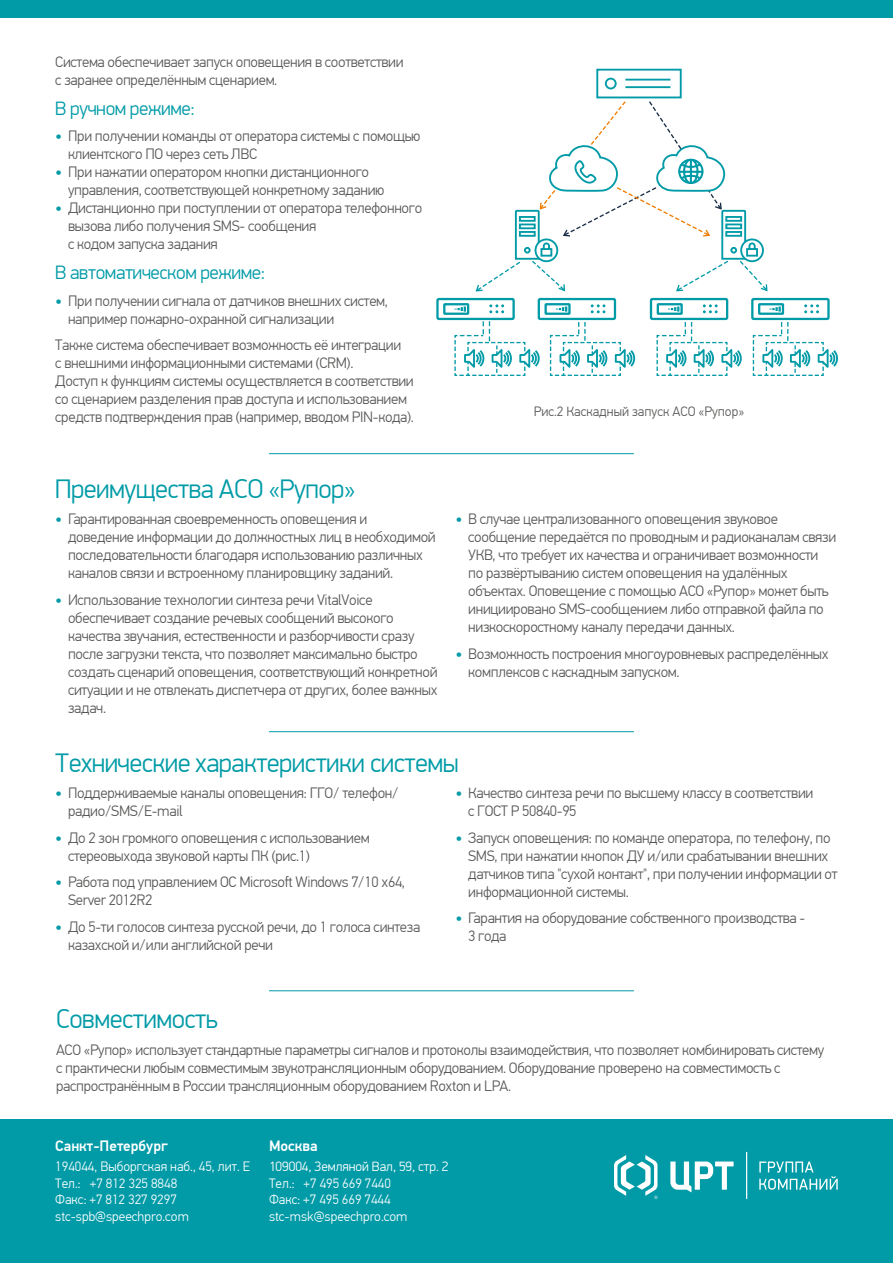
<style>
.page{position:relative;width:893px;height:1263px;background:#fff}
.page>*{position:absolute;margin:0;border:0;box-sizing:border-box;transform-origin:0 0}
.t1{font:300 27px "PF Din Display Pro";letter-spacing:-.02em;color:#009ba7}
.t2{font:300 19.5px "PF Din Display Pro";letter-spacing:-.02em;color:#009ba7}
.t3{font:300 15px/18px "PF Din Text Pro";letter-spacing:-.02em;color:#575756}
.t4{font:500 15px "PF Din Text Pro";color:#fff}
.t5{font:300 13.5px/16.5px "PF Din Text Pro";color:#fff}
.t6{font:300 13.5px "PF Din Text Pro";color:#575756}
.t7{font:300 13.5px "PF Din Display Pro";color:#fff}
.s1{font-family:"PF Din Display Pro";font-weight:700;color:#009ba7}
</style>
<div class="page">
<div style="left:0;top:0;width:893px;height:17px;background:#009ba7"></div>
<div style="left:0;top:1120px;width:893px;height:143px;background:#009ba7"></div>
<hr style="left:269px;top:453px;width:365px;height:1px;background:#009ba7">
<hr style="left:269px;top:731px;width:365px;height:1px;background:#009ba7">
<hr style="left:269px;top:990px;width:365px;height:1px;background:#009ba7">
<svg style="left:436px;top:68px;width:402px;height:308px"></svg>
<hr style="left:746px;top:1152px;width:1px;height:47px;background:#fff">
<svg style="left:670px;top:1161px;width:64px;height:31px"></svg>
<svg style="left:614px;top:1155px;width:43px;height:44px"></svg>
<svg style="left:759px;top:1161px;width:79px;height:29px"></svg>
<p class="t3" style="left:55px;top:53px;width:350px">Система обеспечивает запуск оповещения в соответствии с заранее определённым сценарием.</p>
<h2 class="t2" style="left:55px;top:97px;width:141px">В ручном режиме:</h2>
<p class="t3" style="left:68px;top:127px;width:354px;text-indent:-13px"><span class="s1">•</span> При получении команды от оператора системы с помощью клиентского ПО через сеть ЛВС</p>
<p class="t3" style="left:68px;top:163px;width:318px;text-indent:-13px"><span class="s1">•</span> При нажатии оператором кнопки дистанционного управления, соответствующей конкретному заданию</p>
<p class="t3" style="left:68px;top:199px;width:356px;text-indent:-13px"><span class="s1">•</span> Дистанционно при поступлении от оператора телефонного вызова либо получения SMS- сообщения<br>с кодом запуска задания</p>
<h2 class="t2" style="left:55px;top:261px;width:211px">В автоматическом режиме:</h2>
<p class="t3" style="left:68px;top:292px;width:322px;text-indent:-13px"><span class="s1">•</span> При получении сигнала от датчиков внешних систем, например пожарно-охранной сигнализации</p>
<p class="t3" style="left:55px;top:336px;width:360px">Также система обеспечивает возможность её интеграции<br>с внешними информационными системами (CRM).<br>Доступ к функциям системы осуществляется в соответствии со сценарием разделения прав доступа и использованием средств подтверждения прав (например, вводом PIN-кода).</p>
<p class="t6" style="left:534px;top:404px;width:212px">Рис.2 Каскадный запуск АСО «Рупор»</p>
<h1 class="t1" style="left:55px;top:473px;width:302px">Преимущества АСО «Рупор»</h1>
<p class="t3" style="left:68px;top:510px;width:369px;text-indent:-13px"><span class="s1">•</span> Гарантированная своевременность оповещения и доведение информации до должностных лиц в необходимой последовательности благодаря использованию различных каналов связи и встроенному планировщику заданий.</p>
<p class="t3" style="left:68px;top:591px;width:371px;text-indent:-13px"><span class="s1">•</span> Использование технологии синтеза речи VitalVoice обеспечивает создание речевых сообщений высокого качества звучания, естественности и разборчивости сразу после загрузки текста, что позволяет максимально быстро создать сценарий оповещения, соответствующий конкретной ситуации и не отвлекать диспетчера от других, более важных задач.</p>
<p class="t3" style="left:468px;top:510px;width:370px;text-indent:-13px"><span class="s1">•</span> В случае централизованного оповещения звуковое сообщение передаётся по проводным и радиоканалам связи УКВ, что требует их качества и ограничивает возможности по развёртыванию систем оповещения на удалённых объектах. Оповещение с помощью АСО «Рупор» может быть инициировано SMS-сообщением либо отправкой файла по низкоскоростному каналу передачи данных.</p>
<p class="t3" style="left:468px;top:645px;width:362px;text-indent:-13px"><span class="s1">•</span> Возможность построения многоуровневых распределённых комплексов с каскадным запуском.</p>
<h1 class="t1" style="left:55px;top:747px;width:405px">Технические характеристики системы</h1>
<p class="t3" style="left:68px;top:784px;width:332px;text-indent:-13px"><span class="s1">•</span> Поддерживаемые каналы оповещения: ГГО/ телефон/ радио/SMS/E-mail</p>
<p class="t3" style="left:68px;top:829px;width:303px;text-indent:-13px"><span class="s1">•</span> До 2 зон громкого оповещения с использованием стереовыхода звуковой карты ПК (рис.1)</p>
<p class="t3" style="left:68px;top:873px;width:339px;text-indent:-13px"><span class="s1">•</span> Работа под управлением ОС Microsoft Windows 7/10 x64,<br>Server 2012R2</p>
<p class="t3" style="left:68px;top:918px;width:354px;text-indent:-13px"><span class="s1">•</span> До 5-ти голосов синтеза русской речи, до 1 голоса синтеза казахской и/или английской речи</p>
<p class="t3" style="left:468px;top:784px;width:347px;text-indent:-13px"><span class="s1">•</span> Качество синтеза речи по высшему классу в соответствии с ГОСТ Р 50840-95</p>
<p class="t3" style="left:468px;top:829px;width:371px;text-indent:-13px"><span class="s1">•</span> Запуск оповещения: по команде оператора, по телефону, по SMS, при нажатии кнопок ДУ и/или срабатывании внешних датчиков типа "сухой контакт", при получении информации от информационной системы.</p>
<p class="t3" style="left:468px;top:909px;width:339px;text-indent:-13px"><span class="s1">•</span> Гарантия на оборудование собственного производства -<br>3 года</p>
<h1 class="t1" style="left:56px;top:1003px;width:163px">Совместимость</h1>
<p class="t3" style="left:56px;top:1041px;width:770px">АСО «Рупор» использует стандартные параметры сигналов и протоколы взаимодействия, что позволяет комбинировать систему с практически любым совместимым звукотрансляционным оборудованием. Оборудование проверено на совместимость с распространённым в России трансляционным оборудованием Roxton и LPA.</p>
<p class="t4" style="left:55px;top:1136px;width:114px">Санкт-Петербург</p>
<p class="t5" style="left:55px;top:1159px;width:196px">194044, Выборгская наб., 45, лит. Е<br>Тел.: +7 812 325 8848<br>Факс: +7 812 327 9297 stc-spb@speechpro.com</p>
<p class="t4" style="left:269px;top:1136px;width:50px">Москва</p>
<p class="t7" style="left:269px;top:1159px;width:181px">109004, Земляной Вал, 59, стр. 2</p>
<p class="t5" style="left:269px;top:1175px;width:140px">Тел.: +7 495 669 7440<br>Факс: +7 495 669 7444 stc-msk@speechpro.com</p>
</div>
